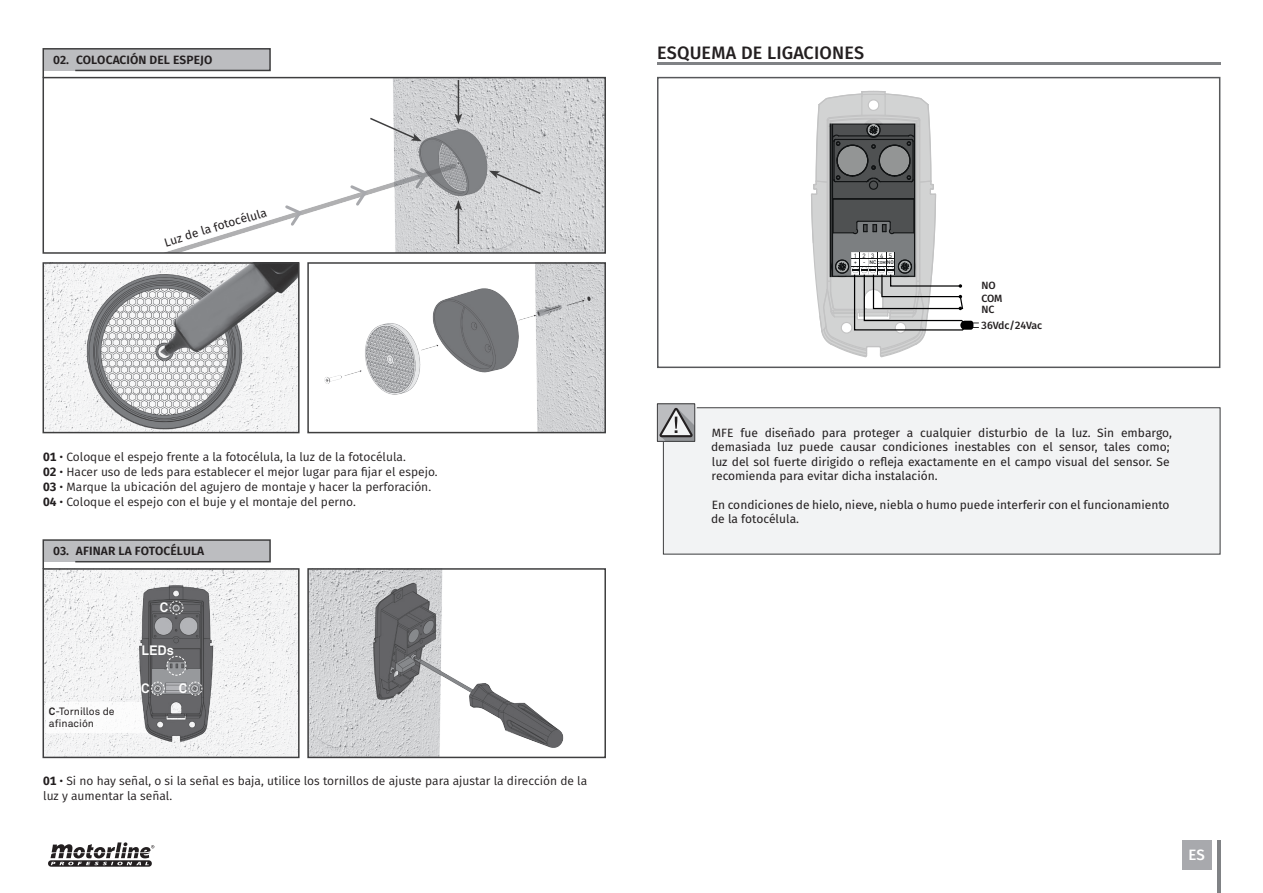
<style>
.page{position:relative;width:1263px;height:893px;background:#fff}
.page>*{position:absolute;margin:0;border:0;box-sizing:border-box;transform-origin:0 0}
.t1{font:500 18px "Fira Sans";letter-spacing:.01em;color:#231f20}
.t2{font:500 15px "Fira Sans";color:#fff}
.t3{font:700 13.5px "Akkurat Pro";color:#fff}
.t4{font:12px/14.4px "Fira Sans";color:#231f20}
.t5{font:12px/15px "Fira Sans";color:#231f20}
.t6{font:600 12px "Fira Sans";letter-spacing:.01em;color:#231f20}
.t7{font:10.5px/12.6px "Akkurat Pro";color:#231f20}
.t8{font:500 10.5px "Fira Sans";letter-spacing:-.01em;color:#231f20}
.t9{font:6.15px "DIN Pro";letter-spacing:.89em;color:#111314}
.t10{font:500 5.25px "DIN Pro";color:#111314}
.s1{font-weight:700}
.s2{font-size:4.2px}
</style>
<div class="page">
<div style="left:1182px;top:840px;width:29px;height:29px;background:#a8a9ad"></div>
<hr style="left:1217px;top:840px;width:3px;height:53px;background:#808285">
<hr style="left:657px;top:63px;width:563px;height:2px;background:#808285">
<img style="left:310px;top:571px;width:254px;height:184px">
<div style="left:307px;top:568px;width:299px;height:190px;border:2px solid #3e3e3f"></div>
<img style="left:46px;top:571px;width:251px;height:184px">
<div style="left:43px;top:568px;width:257px;height:190px;border:2px solid #3e3e3f"></div>
<svg style="left:811px;top:90px;width:168px;height:268px"></svg>
<div style="left:657px;top:77px;width:563px;height:291px;border:2px solid #57585a"></div>
<img style="left:46px;top:265px;width:251px;height:165px">
<div style="left:43px;top:262px;width:257px;height:171px;border:2px solid #3e3e3f"></div>
<img style="left:324px;top:265px;width:279px;height:165px">
<div style="left:307px;top:262px;width:299px;height:171px;border:2px solid #3e3e3f"></div>
<img style="left:170px;top:80px;width:433px;height:171px">
<div style="left:43px;top:77px;width:563px;height:177px;border:2px solid #3e3e3f"></div>
<div style="left:663px;top:407px;width:558px;height:148px;background:#f2f3f4"></div>
<div style="left:657px;top:404px;width:38px;height:38px;background:#bcbdc0"></div>
<svg style="left:659px;top:408px;width:34px;height:32px"></svg>
<div style="left:657px;top:403px;width:38px;height:39px;border:1px solid #3e3e3f"></div>
<svg style="left:489px;top:171px;width:53px;height:24px"></svg>
<svg style="left:368px;top:116px;width:54px;height:25px"></svg>
<hr style="left:458px;top:208px;width:1px;height:36px;background:#3e3e3f">
<svg style="left:455px;top:200px;width:7px;height:10px"></svg>
<hr style="left:458px;top:80px;width:1px;height:36px;background:#3e3e3f">
<svg style="left:455px;top:114px;width:7px;height:10px"></svg>
<svg style="left:48px;top:842px;width:106px;height:25px"></svg>
<svg style="left:42px;top:539px;width:230px;height:31px"></svg>
<svg style="left:169px;top:600px;width:15px;height:15px"></svg>
<svg style="left:151px;top:656px;width:52px;height:40px"></svg>
<svg style="left:46px;top:702px;width:103px;height:31px"></svg>
<svg style="left:42px;top:48px;width:230px;height:31px"></svg>
<svg style="left:283px;top:203px;width:21px;height:25px"></svg>
<svg style="left:348px;top:183px;width:21px;height:25px"></svg>
<svg style="left:407px;top:166px;width:22px;height:25px"></svg>
<p class="t6" style="left:53px;top:50px;width:161px">02. COLOCACIÓN DEL ESPEJO</p>
<p class="t4" style="left:162px;top:235px;width:108px;rotate:-17deg">Luz de la fotocélula</p>
<p class="t5" style="left:43px;top:449px;width:396px"><span class="s1">01</span> • Coloque el espejo frente a la fotocélula, la luz de la fotocélula.<br><span class="s1">02</span> • Hacer uso de leds para establecer el mejor lugar para fijar el espejo.<br><span class="s1">03</span> • Marque la ubicación del agujero de montaje y hacer la perforación.<br><span class="s1">04</span> • Coloque el espejo con el buje y el montaje del perno.</p>
<p class="t6" style="left:53px;top:541px;width:153px">03. AFINAR LA FOTOCÉLULA</p>
<p class="t3" style="left:160px;top:599px;width:10px">C</p>
<p class="t3" style="left:142px;top:642px;width:34px">LEDs</p>
<p class="t7" style="left:49px;top:705px;width:67px"><span class="s1">C</span>-Tornillos de afinación</p>
<p class="t3" style="left:141px;top:680px;width:10px">C</p>
<p class="t3" style="left:179px;top:680px;width:10px">C</p>
<p class="t5" style="left:43px;top:774px;width:546px;line-height:14.4px"><span class="s1">01</span> • Si no hay señal, o si la señal es baja, utilice los tornillos de ajuste para ajustar la dirección de la luz y aumentar la señal.</p>
<h1 class="t1" style="left:657px;top:39px;width:209px">ESQUEMA DE LIGACIONES</h1>
<p class="t9" style="left:854px;top:252px;width:40px">12345</p>
<p class="t10" style="left:854px;top:259px;width:41px">+ - NC<span class="s2">COM</span> NO</p>
<p class="t8" style="left:981px;top:277px;width:16px">NO</p>
<p class="t8" style="left:981px;top:290px;width:23px">COM</p>
<p class="t8" style="left:981px;top:301px;width:14px">NC</p>
<p class="t8" style="left:981px;top:317px;width:63px">36Vdc/24Vac</p>
<p class="t4" style="left:711px;top:425px;width:462px">MFE fue diseñado para proteger a cualquier disturbio de la luz. Sin embargo, demasiada luz puede causar condiciones inestables con el sensor, tales como; luz del sol fuerte dirigido o refleja exactamente en el campo visual del sensor. Se recomienda para evitar dicha instalación.</p>
<p class="t4" style="left:711px;top:497px;width:460px">En condiciones de hielo, nieve, niebla o humo puede interferir con el funcionamiento de la fotocélula.</p>
<p class="t2" style="left:1188px;top:842px;width:18px">ES</p>
</div>
